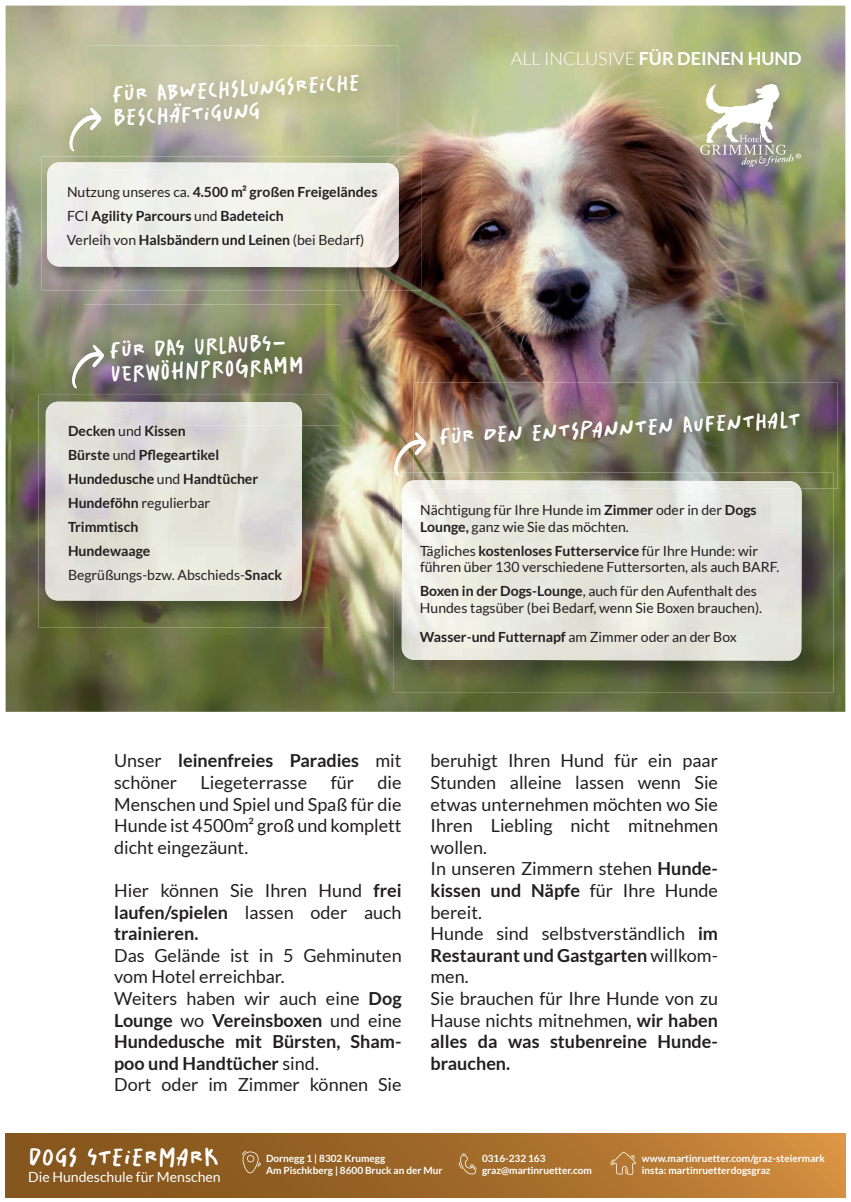
<style>
.page{position:relative;width:851px;height:1202px;background:#fff}
.page>*{position:absolute;margin:0;border:0;box-sizing:border-box;transform-origin:0 0}
.t1{font:25.8px "Salted";color:#fff}
.t2{font:23.6px/23.2px "Salted";color:#fff}
.t3{font:18px/21.6px "Lato";color:#231f20;text-align:justify}
.t4{font:700 18px/21.6px "Lato";color:#231f20}
.t5{font:700 18px "Lato";color:#fff}
.t6{font:700 14px/24px "Lato";color:#231f20}
.t7{font:14px/16.8px "Lato";color:#231f20}
.t8{font:14px "Lato";color:#fff}
.t9{font:700 10px/12px "Lato";color:#fff}
.s1{font-weight:400}
.s2{font-weight:300}
.s3{font-weight:700}
</style>
<div class="page">
<img style="left:6px;top:6px;width:839px;height:706px">
<img style="left:394px;top:477px;width:62px;height:215px">
<img style="left:770px;top:488px;width:63px;height:204px">
<img style="left:456px;top:660px;width:314px;height:32px">
<img style="left:401px;top:480px;width:200px;height:180px">
<img style="left:601px;top:488px;width:200px;height:173px">
<svg style="left:393px;top:432px;width:20px;height:45px"></svg>
<img style="left:413px;top:382px;width:424px;height:106px">
<img style="left:413px;top:472px;width:420px;height:16px">
<img style="left:413px;top:480px;width:387px;height:8px">
<img style="left:413px;top:433px;width:14px;height:22px">
<img style="left:41px;top:156px;width:63px;height:134px">
<img style="left:359px;top:156px;width:63px;height:134px">
<img style="left:104px;top:267px;width:255px;height:23px">
<img style="left:47px;top:162px;width:351px;height:105px">
<svg style="left:69px;top:108px;width:18px;height:44px"></svg>
<img style="left:87px;top:45px;width:311px;height:124px">
<img style="left:87px;top:162px;width:310px;height:7px">
<img style="left:87px;top:108px;width:15px;height:22px">
<img style="left:38px;top:395px;width:58px;height:233px">
<img style="left:271px;top:426px;width:58px;height:202px">
<img style="left:96px;top:601px;width:175px;height:27px">
<img style="left:45px;top:402px;width:193px;height:199px">
<img style="left:238px;top:426px;width:64px;height:175px">
<img style="left:69px;top:426px;width:73px;height:10px">
<img style="left:145px;top:427px;width:40px;height:9px">
<svg style="left:71px;top:345px;width:13px;height:44px"></svg>
<img style="left:84px;top:305px;width:257px;height:121px">
<img style="left:84px;top:395px;width:245px;height:31px">
<img style="left:84px;top:402px;width:218px;height:24px">
<img style="left:84px;top:426px;width:31px;height:1px">
<img style="left:145px;top:426px;width:40px;height:1px">
<img style="left:84px;top:345px;width:21px;height:22px">
<svg style="left:700px;top:84px;width:100px;height:83px"></svg>
<div style="left:6px;top:1133px;width:839px;height:65px;background:linear-gradient(to right,#794d18,#cc893c)"></div>
<svg style="left:242px;top:1151px;width:19px;height:22px"></svg>
<svg style="left:610px;top:1151px;width:26px;height:24px"></svg>
<svg style="left:458px;top:1153px;width:18px;height:21px"></svg>
<h2 class="t2" style="left:111px;top:84px;width:250px;rotate:-3deg">FÜR ABW ECHSLUNGSREICHE<br>BESCHÄFTIGUNG</h2>
<p class="t6" style="left:67px;top:179px;width:312px"><span class="s1">Nutzung unseres ca.</span> 4.500 m² großen Freigeländes<br><span class="s1">FCI</span> Agility Parcours <span class="s1">und</span> Badeteich<br><span class="s1">Verleih von</span> Halsbändern und Leinen <span class="s1">(bei Bedarf)</span></p>
<h2 class="t2" style="left:108px;top:340px;width:192px;rotate:-3deg">FÜR DAS URLAUBS-<br>VERWÖHNPROGRAM M</h2>
<p class="t6" style="left:68px;top:419px;width:216px">Decken <span class="s1">und</span> Kissen<br>Bürste <span class="s1">und</span> Pflegeartikel<br>Hundedusche <span class="s1">und</span> Handtücher<br>Hundeföhn <span class="s1">regulierbar<br></span>Trimmtisch<br>Hundewaage<br><span class="s1">Begrüßungs-bzw. Abschieds-</span>Snack</p>
<p class="t5" style="left:510px;top:48px;width:292px"><span class="s2">ALL INCLUSIVE</span> FÜR DEINEN HUND</p>
<h2 class="t2" style="left:438px;top:426px;width:364px;rotate:-3deg">FÜR DEN ENTSPANNTEN AUFENTHALT</h2>
<p class="t7" style="left:420px;top:501px;width:338px">Nächtigung für Ihre Hunde im <span class="s3">Zimmer</span> oder in der <span class="s3">Dogs<br>Lounge,</span> ganz wie Sie das möchten.</p>
<p class="t7" style="left:420px;top:542px;width:361px">Tägliches <span class="s3">kostenloses Futterservice</span> für Ihre Hunde: wir führen über 130 verschiedene Futtersorten, als auch BARF.</p>
<p class="t7" style="left:420px;top:583px;width:343px"><span class="s3">Boxen in der Dogs-Lounge</span>, auch für den Aufenthalt des<br>Hundes tagsüber (bei Bedarf, wenn Sie Boxen brauchen).</p>
<p class="t6" style="left:420px;top:625px;width:318px">Wasser-und Futternapf <span class="s1">am Zimmer oder an der Box</span></p>
<p class="t4" style="left:114px;top:750px;width:289px"><span class="s1">Unser</span> leinenfreies Paradies <span class="s1">mit schöner</span></p>
<p class="t3" style="left:114px;top:772px;width:289px;text-indent:263px">die Menschen und Spiel und Spaß für die Hunde ist 4500m² groß und komplett dicht eingezäunt.</p>
<p class="t3" style="left:114px;top:880px;width:289px">Hier können Sie Ihren Hund <span class="s3">frei laufen/spielen</span> lassen oder auch <span class="s3">trainieren.</span></p>
<p class="t3" style="left:114px;top:944px;width:289px;text-align:left">Das Gelände ist in 5 Gehminuten vom Hotel erreichbar.<br>Weiters haben wir auch eine <span class="s3">Dog<br>Lounge</span> wo <span class="s3">Vereinsboxen</span> und eine<br><span class="s3">Hundedusche mit Bürsten, Sham&shy;poo und Handtücher</span> sind.<br>Dort oder im Zimmer können Sie</p>
<p class="t3" style="left:201px;top:772px;width:108px">Liegeterrasse</p>
<p class="t3" style="left:330px;top:772px;width:25px">für</p>
<p class="t3" style="left:430px;top:750px;width:289px;text-align:left">beruhigt Ihren Hund für ein paar<br>Stunden alleine lassen wenn Sie etwas unternehmen möchten wo Sie<br>Ihren Liebling nicht mitnehmen wollen.<br>In unseren Zimmern stehen <span class="s3">Hunde&shy;kissen und Näpfe</span> für Ihre Hunde bereit.<br>Hunde sind selbstverständlich <span class="s3">im<br>Restaurant und Gastgarten</span> willkom&shy;men.<br>Sie brauchen für Ihre Hunde von zu<br>Hause nichts mitnehmen, <span class="s3">wir haben alles da was stubenreine Hunde&shy;brauchen.</span></p>
<h1 class="t1" style="left:28px;top:1140px;width:192px">DOGS STEIERMARK</h1>
<p class="t8" style="left:28px;top:1169px;width:194px">Die Hundeschule für Menschen</p>
<p class="t9" style="left:266px;top:1152px;width:178px">Dornegg 1 | 8302 Krumegg<br>Am Pischkberg | 8600 Bruck an der Mur</p>
<p class="t9" style="left:482px;top:1152px;width:111px">0316-232 163 graz@martinruetter.com</p>
<p class="t9" style="left:641px;top:1152px;width:185px">www.martinruetter.com/graz-steiermark insta: martinruetterdogsgraz</p>
</div>
